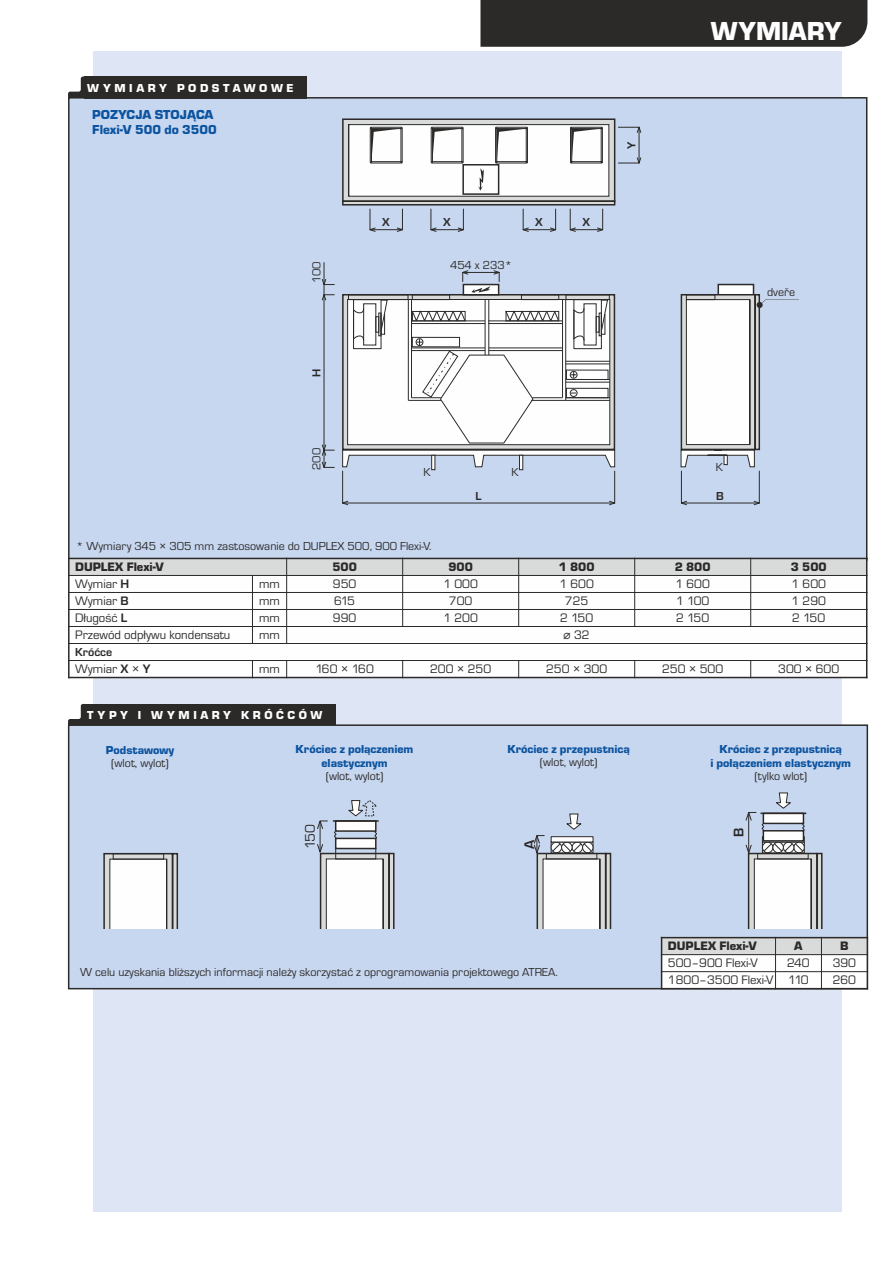
<style>
.page{position:relative;width:893px;height:1263px;background:#fff}
.page>*{position:absolute;margin:0;border:0;box-sizing:border-box;transform-origin:0 0}
.t1{font:27px "Eurostile TEE Blac";color:#fefefe}
.t2{font:14.4px "Eurostile TEE";color:#2b2a29}
.t3{font:700 14.4px "Eurostile TEE";color:#2b2a29}
.t4{font:13.5px/14.9px "Eurostile TEE Blac";color:#0c54a0}
.t5{font:12.75px "Eurostile TEE";color:#2b2a29}
.t6{font:12.75px "Eurostile TEE Blac";color:#2b2a29}
.t7{font:12px "Eurostile TEE";color:#2b2a29}
.t8{font:12px/13.2px "Eurostile TEE Blac";color:#0c54a0;text-align:center}
.t9{font:12px "Eurostile TEE Blac";letter-spacing:.3em;color:#fefefe}
.t10{font:700 12px "Eurostile TEE";color:#2b2a29}
.s1{font-weight:700}
</style>
<div class="page">
<div style="left:94px;top:51px;width:748px;height:1161px;background:#dee6f5"></div>
<div style="left:68px;top:96px;width:800px;height:466px;background:#c8d7f0"></div>
<div style="left:69px;top:558px;width:798px;height:119px;background:#fefefe"></div>
<div style="left:69px;top:558px;width:218px;height:17px;background:#d9dada"></div>
<div style="left:287px;top:558px;width:116px;height:17px;background:#d9dada"></div>
<div style="left:403px;top:558px;width:116px;height:17px;background:#d9dada"></div>
<div style="left:519px;top:558px;width:116px;height:17px;background:#d9dada"></div>
<div style="left:635px;top:558px;width:116px;height:17px;background:#d9dada"></div>
<div style="left:751px;top:558px;width:116px;height:17px;background:#d9dada"></div>
<hr style="left:68px;top:558px;width:2px;height:120px;background:#2b2a29">
<svg style="left:252px;top:661px;width:1px;height:16px"></svg>
<hr style="left:252px;top:575px;width:1px;height:69px;background:#2b2a29">
<svg style="left:286px;top:661px;width:1px;height:16px"></svg>
<hr style="left:286px;top:558px;width:1px;height:86px;background:#2b2a29">
<svg style="left:402px;top:661px;width:1px;height:16px"></svg>
<hr style="left:402px;top:558px;width:1px;height:69px;background:#2b2a29">
<svg style="left:518px;top:661px;width:1px;height:16px"></svg>
<hr style="left:518px;top:558px;width:1px;height:69px;background:#2b2a29">
<svg style="left:634px;top:661px;width:1px;height:16px"></svg>
<hr style="left:634px;top:558px;width:1px;height:69px;background:#2b2a29">
<svg style="left:750px;top:661px;width:1px;height:16px"></svg>
<hr style="left:750px;top:558px;width:1px;height:69px;background:#2b2a29">
<hr style="left:866px;top:558px;width:1px;height:120px;background:#2b2a29">
<hr style="left:68px;top:677px;width:799px;height:1px;background:#2b2a29">
<hr style="left:68px;top:660px;width:799px;height:1px;background:#2b2a29">
<hr style="left:68px;top:643px;width:799px;height:1px;background:#2b2a29">
<hr style="left:68px;top:626px;width:799px;height:1px;background:#2b2a29">
<hr style="left:68px;top:609px;width:799px;height:1px;background:#2b2a29">
<hr style="left:68px;top:592px;width:799px;height:1px;background:#2b2a29">
<hr style="left:68px;top:575px;width:799px;height:1px;background:#2b2a29">
<hr style="left:68px;top:558px;width:799px;height:1px;background:#2b2a29">
<svg style="left:68px;top:704px;width:16px;height:20px"></svg>
<div style="left:84px;top:704px;width:251px;height:21px;background:#2b2a29"></div>
<div style="left:67px;top:724px;width:802px;height:266px;background:#c8d7f0"></div>
<svg style="left:103px;top:852px;width:76px;height:76px;background:#dededf"></svg>
<div style="left:113px;top:853px;width:51px;height:6px;border:1px solid #2b2a29"></div>
<svg style="left:317px;top:800px;width:78px;height:128px;background:#d0d5dc"></svg>
<div style="left:335px;top:853px;width:41px;height:6px;border:1px solid #2b2a29"></div>
<svg style="left:534px;top:813px;width:78px;height:115px;background:#d0d5db"></svg>
<svg style="left:746px;top:792px;width:77px;height:136px;background:#cdd1d8"></svg>
<div style="left:480px;top:0;width:387px;height:47px;background:#2b2a29"></div>
<hr style="left:681px;top:503px;width:78px;height:1px;background:#2b2a29">
<hr style="left:681px;top:471px;width:1px;height:32px;background:#2b2a29">
<hr style="left:759px;top:471px;width:1px;height:32px;background:#2b2a29">
<svg style="left:754px;top:501px;width:6px;height:4px"></svg>
<svg style="left:680px;top:501px;width:7px;height:4px"></svg>
<svg style="left:641px;top:283px;width:158px;height:185px;background:#d1d9e6"></svg>
<hr style="left:342px;top:471px;width:1px;height:32px;background:#2b2a29">
<hr style="left:614px;top:471px;width:1px;height:32px;background:#2b2a29">
<hr style="left:343px;top:503px;width:272px;height:1px;background:#2b2a29">
<svg style="left:609px;top:501px;width:7px;height:4px"></svg>
<svg style="left:341px;top:501px;width:7px;height:4px"></svg>
<hr style="left:324px;top:263px;width:1px;height:204px;background:#2b2a29">
<svg style="left:322px;top:294px;width:12px;height:6px"></svg>
<svg style="left:322px;top:462px;width:12px;height:7px"></svg>
<svg style="left:322px;top:444px;width:12px;height:12px"></svg>
<svg style="left:322px;top:279px;width:12px;height:7px"></svg>
<svg style="left:341px;top:270px;width:275px;height:200px;background:#d9dce0"></svg>
<svg style="left:341px;top:118px;width:300px;height:114px;background:#d3d7de"></svg>
<div style="left:662px;top:938px;width:205px;height:51px;background:#fefefe"></div>
<div style="left:662px;top:938px;width:113px;height:17px;background:#d9dada"></div>
<div style="left:775px;top:938px;width:46px;height:17px;background:#d9dada"></div>
<div style="left:821px;top:938px;width:46px;height:17px;background:#d9dada"></div>
<hr style="left:661px;top:937px;width:1px;height:52px;background:#2b2a29">
<hr style="left:775px;top:937px;width:1px;height:52px;background:#2b2a29">
<hr style="left:821px;top:937px;width:1px;height:52px;background:#2b2a29">
<hr style="left:867px;top:937px;width:1px;height:52px;background:#2b2a29">
<hr style="left:661px;top:988px;width:207px;height:1px;background:#2b2a29">
<hr style="left:661px;top:971px;width:207px;height:1px;background:#2b2a29">
<hr style="left:661px;top:954px;width:207px;height:1px;background:#2b2a29">
<hr style="left:661px;top:937px;width:207px;height:1px;background:#2b2a29">
<svg style="left:68px;top:77px;width:16px;height:21px"></svg>
<div style="left:84px;top:77px;width:222px;height:22px;background:#2b2a29"></div>
<p class="t9" style="left:87px;top:84px;width:208px">WYMIARY PODSTAWOWE</p>
<p class="t4" style="left:92px;top:108px;width:126px">POZYCJA STOJĄCA<br>Flexi-V 500 do 3500</p>
<p class="t10" style="left:382px;top:218px;width:9px">X</p>
<p class="t10" style="left:443px;top:218px;width:9px">X</p>
<p class="t10" style="left:535px;top:218px;width:9px">X</p>
<p class="t10" style="left:582px;top:218px;width:9px">X</p>
<p class="t7" style="left:312px;top:283px;width:22px;rotate:-90deg">100</p>
<p class="t7" style="left:450px;top:261px;width:64px">454 x 233*</p>
<p class="t10" style="left:312px;top:376px;width:10px;rotate:-90deg">H</p>
<p class="t7" style="left:312px;top:470px;width:24px;rotate:-90deg">200</p>
<p class="t7" style="left:423px;top:468px;width:9px">K</p>
<p class="t7" style="left:511px;top:468px;width:9px">K</p>
<p class="t10" style="left:475px;top:492px;width:8px">L</p>
<p class="t7" style="left:76px;top:542px;width:357px">* Wymiary 345 × 305 mm zastosowanie do DUPLEX 500, 900 Flexi-V.</p>
<p class="t10" style="left:628px;top:149px;width:9px;rotate:-90deg">Y</p>
<h1 class="t1" style="left:711px;top:22px;width:133px">WYMIARY</h1>
<p class="t7" style="left:767px;top:288px;width:30px">dveře</p>
<p class="t7" style="left:716px;top:463px;width:9px">K</p>
<p class="t10" style="left:716px;top:492px;width:9px">B</p>
<p class="t6" style="left:75px;top:563px;width:90px">DUPLEX Flexi-V</p>
<p class="t6" style="left:332px;top:563px;width:26px">500</p>
<p class="t6" style="left:448px;top:563px;width:26px">900</p>
<p class="t6" style="left:559px;top:563px;width:37px">1 800</p>
<p class="t6" style="left:675px;top:563px;width:37px">2 800</p>
<p class="t6" style="left:791px;top:563px;width:37px">3 500</p>
<p class="t5" style="left:75px;top:580px;width:56px">Wymiar <span class="s1">H</span></p>
<p class="t5" style="left:259px;top:580px;width:23px">mm</p>
<p class="t5" style="left:333px;top:580px;width:25px">950</p>
<p class="t5" style="left:443px;top:580px;width:36px">1 000</p>
<p class="t5" style="left:559px;top:580px;width:36px">1 600</p>
<p class="t5" style="left:675px;top:580px;width:36px">1 600</p>
<p class="t5" style="left:791px;top:580px;width:36px">1 600</p>
<p class="t5" style="left:75px;top:597px;width:55px">Wymiar <span class="s1">B</span></p>
<p class="t5" style="left:259px;top:597px;width:23px">mm</p>
<p class="t5" style="left:334px;top:597px;width:22px">615</p>
<p class="t5" style="left:449px;top:597px;width:25px">700</p>
<p class="t5" style="left:565px;top:597px;width:25px">725</p>
<p class="t5" style="left:676px;top:597px;width:35px">1 100</p>
<p class="t5" style="left:791px;top:597px;width:36px">1 290</p>
<p class="t5" style="left:75px;top:614px;width:54px">Długość <span class="s1">L</span></p>
<p class="t5" style="left:259px;top:614px;width:23px">mm</p>
<p class="t5" style="left:333px;top:614px;width:25px">990</p>
<p class="t5" style="left:443px;top:614px;width:36px">1 200</p>
<p class="t5" style="left:560px;top:614px;width:34px">2 150</p>
<p class="t5" style="left:676px;top:614px;width:34px">2 150</p>
<p class="t5" style="left:792px;top:614px;width:34px">2 150</p>
<p class="t5" style="left:75px;top:631px;width:157px">Przewód odpływu kondensatu</p>
<p class="t5" style="left:259px;top:631px;width:23px">mm</p>
<p class="t5" style="left:574px;top:631px;width:17px">32</p>
<p class="t10" style="left:75px;top:648px;width:39px">Króćce</p>
<p class="t5" style="left:75px;top:665px;width:77px">Wymiar <span class="s1">X</span> × <span class="s1">Y</span></p>
<p class="t5" style="left:259px;top:665px;width:23px">mm</p>
<p class="t5" style="left:315px;top:665px;width:60px">160 × 160</p>
<p class="t5" style="left:430px;top:665px;width:63px">200 × 250</p>
<p class="t5" style="left:546px;top:665px;width:63px">250 × 300</p>
<p class="t5" style="left:662px;top:665px;width:63px">250 × 500</p>
<p class="t5" style="left:778px;top:665px;width:63px">300 × 600</p>
<p class="t9" style="left:87px;top:711px;width:237px">TYPY I WYMIARY KRÓĆCÓW</p>
<p class="t8" style="left:106px;top:744px;width:70px">Podstawowy</p>
<p class="t7" style="left:111px;top:758px;width:59px">(wlot, wylot)</p>
<p class="t8" style="left:296px;top:744px;width:119px">Króciec z połączeniem elastycznym</p>
<p class="t7" style="left:326px;top:771px;width:59px">(wlot, wylot)</p>
<p class="t2" style="left:305px;top:849px;width:26px;rotate:-90deg">150</p>
<p class="t8" style="left:507px;top:744px;width:124px">Króciec z przepustnicą</p>
<p class="t7" style="left:540px;top:758px;width:59px">(wlot, wylot)</p>
<p class="t3" style="left:524px;top:849px;width:11px;rotate:-90deg">A</p>
<p class="t7" style="left:80px;top:968px;width:479px">W celu uzyskania bliższych informacji należy skorzystać z oprogramowania projektowego ATREA.</p>
<p class="t8" style="left:711px;top:744px;width:142px">Króciec z przepustnicą<br>i połączeniem elastycznym</p>
<p class="t7" style="left:754px;top:771px;width:54px">(tylko wlot)</p>
<p class="t3" style="left:734px;top:837px;width:11px;rotate:-90deg">B</p>
<p class="t6" style="left:668px;top:942px;width:90px">DUPLEX Flexi-V</p>
<p class="t6" style="left:794px;top:942px;width:10px">A</p>
<p class="t6" style="left:840px;top:942px;width:10px">B</p>
<p class="t5" style="left:668px;top:959px;width:91px">500–900 Flexi-V</p>
<p class="t5" style="left:787px;top:959px;width:24px">240</p>
<p class="t5" style="left:833px;top:959px;width:25px">390</p>
<p class="t5" style="left:668px;top:976px;width:142px">1800–3500 Flexi-V 110</p>
<p class="t5" style="left:833px;top:976px;width:25px">260</p>
</div>
